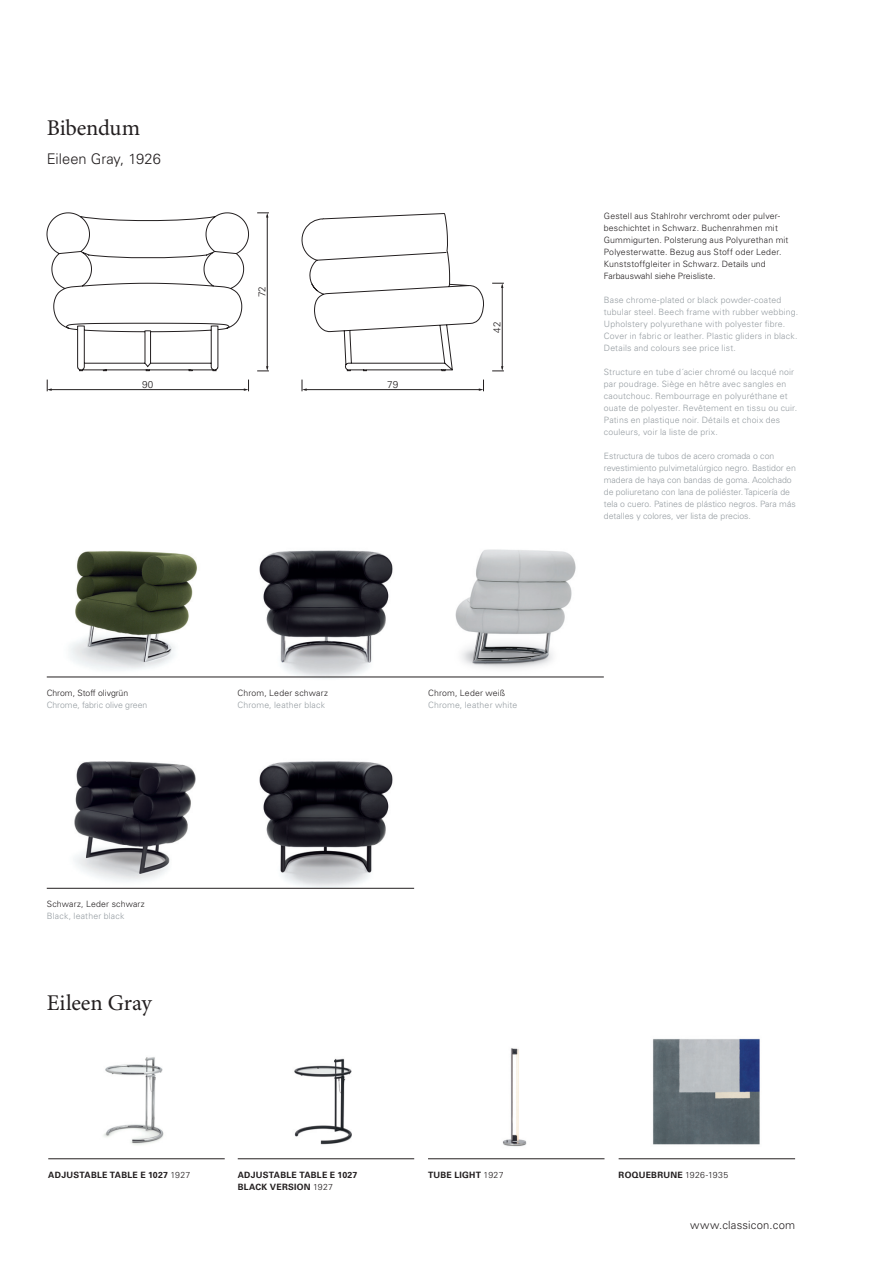
<style>
.page{position:relative;width:893px;height:1263px;background:#fff}
.page>*{position:absolute;margin:0;border:0;box-sizing:border-box;transform-origin:0 0}
.t1{font:22.5px "Minion Pro";letter-spacing:-.005em;color:#231f20}
.t2{font:300 14.7px "Univers LT Std";color:#231f20}
.t3{font:300 11.25px "Univers LT Std";letter-spacing:.015em;color:#231f20}
.t4{font:300 9.9px "Univers";letter-spacing:.005em;color:#231f20}
.t5{font:300 8.7px/12px "Univers LT Std";letter-spacing:.02em;color:#959ca1}
.t6{font:300 8.7px/12px "Univers LT Std";letter-spacing:.02em;color:#231f20}
.t7{font:300 8.7px/12px "Univers LT Std";color:#959ca1}
.t8{font:700 8.7px/12px "Univers";letter-spacing:.03em;color:#231f20}
.t9{font:300 8.7px "Univers LT Std";letter-spacing:-.005em;color:#959ca1}
.t10{font:300 8.7px "Univers LT Std";letter-spacing:-.005em;color:#231f20}
.s1{font-family:"Univers LT Std";font-weight:300}
</style>
<div class="page">
<img style="left:103px;top:1057px;width:61px;height:88px">
<img style="left:467px;top:1048px;width:94px;height:112px">
<img style="left:46px;top:551px;width:172px;height:127px">
<img style="left:239px;top:550px;width:175px;height:127px">
<img style="left:239px;top:761px;width:174px;height:127px">
<img style="left:48px;top:761px;width:175px;height:127px">
<hr style="left:47px;top:677px;width:557px;height:1px;background:#231f20">
<hr style="left:47px;top:888px;width:367px;height:1px;background:#231f20">
<hr style="left:502px;top:286px;width:1px;height:83px;background:#231f20">
<svg style="left:492px;top:283px;width:12px;height:5px"></svg>
<svg style="left:492px;top:366px;width:12px;height:6px"></svg>
<svg style="left:47px;top:213px;width:437px;height:178px"></svg>
<img style="left:455px;top:549px;width:121px;height:120px">
<hr style="left:428px;top:1158px;width:176px;height:1px;background:#231f20">
<hr style="left:48px;top:1158px;width:177px;height:1px;background:#231f20">
<hr style="left:238px;top:1158px;width:176px;height:1px;background:#231f20">
<hr style="left:619px;top:1158px;width:176px;height:1px;background:#231f20">
<img style="left:294px;top:1058px;width:58px;height:87px">
<img style="left:653px;top:1038px;width:107px;height:107px">
<h1 class="t1" style="left:47px;top:115px;width:95px">Bibendum</h1>
<h2 class="t2" style="left:47px;top:150px;width:116px">Eileen Gray, 1926</h2>
<p class="t4" style="left:142px;top:378px;width:13px">90</p>
<p class="t4" style="left:256px;top:297px;width:13px;rotate:-90deg">72</p>
<p class="t4" style="left:387px;top:378px;width:13px">79</p>
<p class="t4" style="left:491px;top:333px;width:13px;rotate:-90deg">42</p>
<p class="t10" style="left:47px;top:688px;width:83px">Chrom, Stoff olivgrün</p>
<p class="t9" style="left:47px;top:700px;width:102px">Chrome, fabric olive green</p>
<p class="t6" style="left:47px;top:898px;width:100px">Schwarz, Leder schwarz</p>
<p class="t5" style="left:47px;top:910px;width:79px">Black, leather black</p>
<h1 class="t1" style="left:47px;top:989px;width:107px">Eileen Gray</h1>
<p class="t6" style="left:237px;top:687px;width:92px">Chrom, Leder schwarz</p>
<p class="t5" style="left:237px;top:699px;width:89px">Chrome, leather black</p>
<p class="t6" style="left:428px;top:687px;width:79px">Chrom, Leder weiß</p>
<p class="t5" style="left:428px;top:699px;width:91px">Chrome, leather white</p>
<p class="t6" style="left:604px;top:210px;width:186px">Gestell aus Stahlrohr verchromt oder pulver&shy;beschichtet in Schwarz. Buchenrahmen mit Gummigurten. Polsterung aus Polyurethan mit Polyesterwatte. Bezug aus Stoff oder Leder.<br>Kunststoffgleiter in Schwarz. Details und Farbauswahl siehe Preisliste.</p>
<p class="t5" style="left:604px;top:294px;width:196px">Base chrome-plated or black powder-coated tubular steel. Beech frame with rubber webbing.<br>Upholstery polyurethane with polyester fibre.<br>Cover in fabric or leather. Plastic gliders in black.<br>Details and colours see price list.</p>
<p class="t5" style="left:604px;top:366px;width:195px">Structure en tube d´acier chromé ou lacqué noir par poudrage. Siège en hêtre avec sangles en caoutchouc. Rembourrage en polyuréthane et ouate de polyester. Revêtement en tissu ou cuir.<br>Patins en plastique noir. Détails et choix des couleurs, voir la liste de prix.</p>
<p class="t7" style="left:604px;top:450px;width:194px">Estructura de tubos de acero cromada o con revestimiento pulvimetalúrgico negro. Bastidor en madera de haya con bandas de goma. Acolchado de poliuretano con lana de poliéster. Tapicería de tela o cuero. Patines de plástico negros. Para más detalles y colores, ver lista de precios.</p>
<p class="t8" style="left:48px;top:1169px;width:144px">ADJUSTABLE TABLE E 1027 <span class="s1">1927</span></p>
<p class="t8" style="left:238px;top:1169px;width:121px">ADJUSTABLE TABLE E 1027<br>BLACK VERSION <span class="s1">1927</span></p>
<p class="t8" style="left:428px;top:1169px;width:7px">TUBE</p>
<p class="t8" style="left:454px;top:1169px;width:51px">LIGHT <span class="s1">1927</span></p>
<p class="t8" style="left:619px;top:1169px;width:28px">ROQUEBRUNE</p>
<p class="t6" style="left:685px;top:1169px;width:45px">1926-1935</p>
<p class="t3" style="left:690px;top:1218px;width:106px">www.classicon.com</p>
</div>
